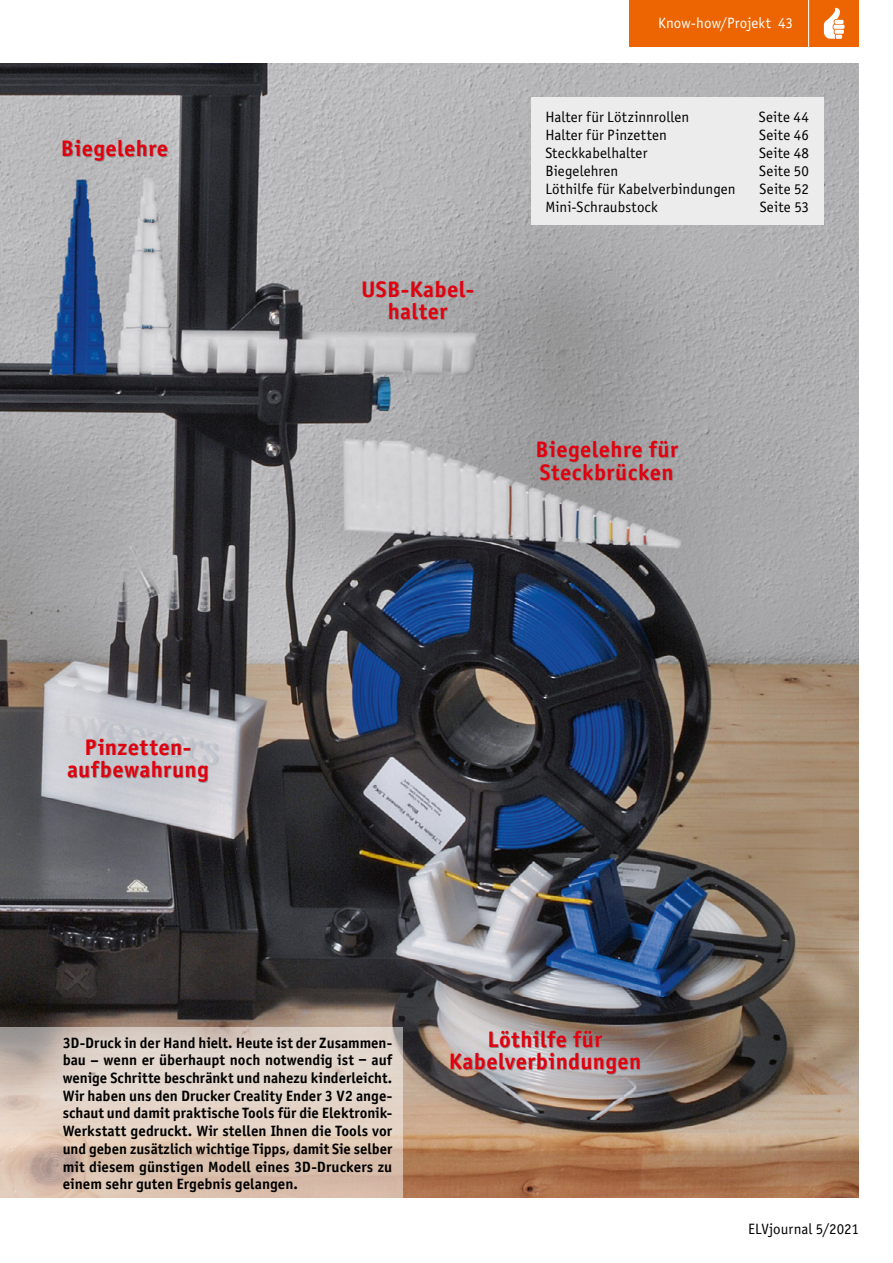
<style>
.page{position:relative;width:893px;height:1263px;background:#fff}
.page>*{position:absolute;margin:0;border:0;box-sizing:border-box;transform-origin:0 0}
.Projektname{font:22.5px/22.5px "Officina Sans Bold ITC";letter-spacing:.02em;color:#e3000f;text-align:center}
.t1{font:15px/17.7px "Officina Sans Bold ITC";color:#000;text-align:justify}
.Fließtext_Neuer_Absa{font:15px "Officina Sans Book ITC";letter-spacing:.005em;color:#000}
.t2{font:15px "Officina Sans Book ITC";letter-spacing:.005em;color:#fff}
</style>
<div class="page">
<div style="left:629px;top:0;width:230px;height:47px;background:#ec6502"></div>
<hr style="left:808px;top:0;width:1px;height:51px;background:#fff">
<svg style="left:824px;top:7px;width:20px;height:32px"></svg>
<img style="left:0;top:64px;width:859px;height:1134px">
<svg style="left:0;top:1028px;width:403px;height:170px"></svg>
<div style="left:532px;top:98px;width:292px;height:127px;background:#ececed"></div>
<p class="Projektname" style="left:61px;top:136px;width:109px">Biegelehre</p>
<p class="Projektname" style="left:85px;top:735px;width:108px">Pinzetten-</p>
<p class="Projektname" style="left:67px;top:757px;width:143px">aufbewahrung</p>
<p class="Projektname" style="left:361px;top:277px;width:115px">USB-Kabel&shy;halter</p>
<p class="t2" style="left:658px;top:13px;width:136px">Know-how/Projekt 43</p>
<p class="Fließtext_Neuer_Absa" style="left:545px;top:107px;width:145px">Halter für Lötzinnrollen</p>
<p class="Fließtext_Neuer_Absa" style="left:759px;top:107px;width:52px">Seite 44</p>
<p class="Fließtext_Neuer_Absa" style="left:545px;top:125px;width:123px">Halter für Pinzetten</p>
<p class="Fließtext_Neuer_Absa" style="left:759px;top:125px;width:51px">Seite 46</p>
<p class="Fließtext_Neuer_Absa" style="left:545px;top:143px;width:103px">Steckkabelhalter</p>
<p class="Fließtext_Neuer_Absa" style="left:759px;top:143px;width:52px">Seite 48</p>
<p class="Fließtext_Neuer_Absa" style="left:545px;top:161px;width:74px">Biegelehren</p>
<p class="Fließtext_Neuer_Absa" style="left:759px;top:161px;width:51px">Seite 50</p>
<p class="Fließtext_Neuer_Absa" style="left:545px;top:179px;width:192px">Löthilfe für Kabelverbindungen</p>
<p class="Fließtext_Neuer_Absa" style="left:760px;top:179px;width:51px">Seite 52</p>
<p class="Fließtext_Neuer_Absa" style="left:545px;top:197px;width:114px">Mini-Schraubstock</p>
<p class="Fließtext_Neuer_Absa" style="left:760px;top:197px;width:51px">Seite 53</p>
<p class="Projektname" style="left:536px;top:437px;width:144px">Biegelehre für</p>
<p class="Projektname" style="left:540px;top:460px;width:135px">Steckbrücken</p>
<p class="t1" style="left:63px;top:1033px;width:331px">3D-Druck in der Hand hielt. Heute ist der Zusammen&shy;bau – wenn er überhaupt noch notwendig ist ‒ auf wenige Schritte beschränkt und nahezu kinderleicht.<br>Wir haben uns den Drucker Creality Ender 3 V2 ange&shy;schaut und damit praktische Tools für die Elektronik-Werkstatt gedruckt. Wir stellen Ihnen die Tools vor und geben zusätzlich wichtige Tipps, damit Sie selber mit diesem günstigen Modell eines 3D-Druckers zu einem sehr guten Ergebnis gelangen.</p>
<p class="Projektname" style="left:488px;top:1027px;width:116px">Löthilfe für</p>
<p class="Projektname" style="left:449px;top:1049px;width:194px">Kabelverbindungen</p>
<p class="Fließtext_Neuer_Absa" style="left:748px;top:1219px;width:112px">ELVjournal 5/2021</p>
</div>
